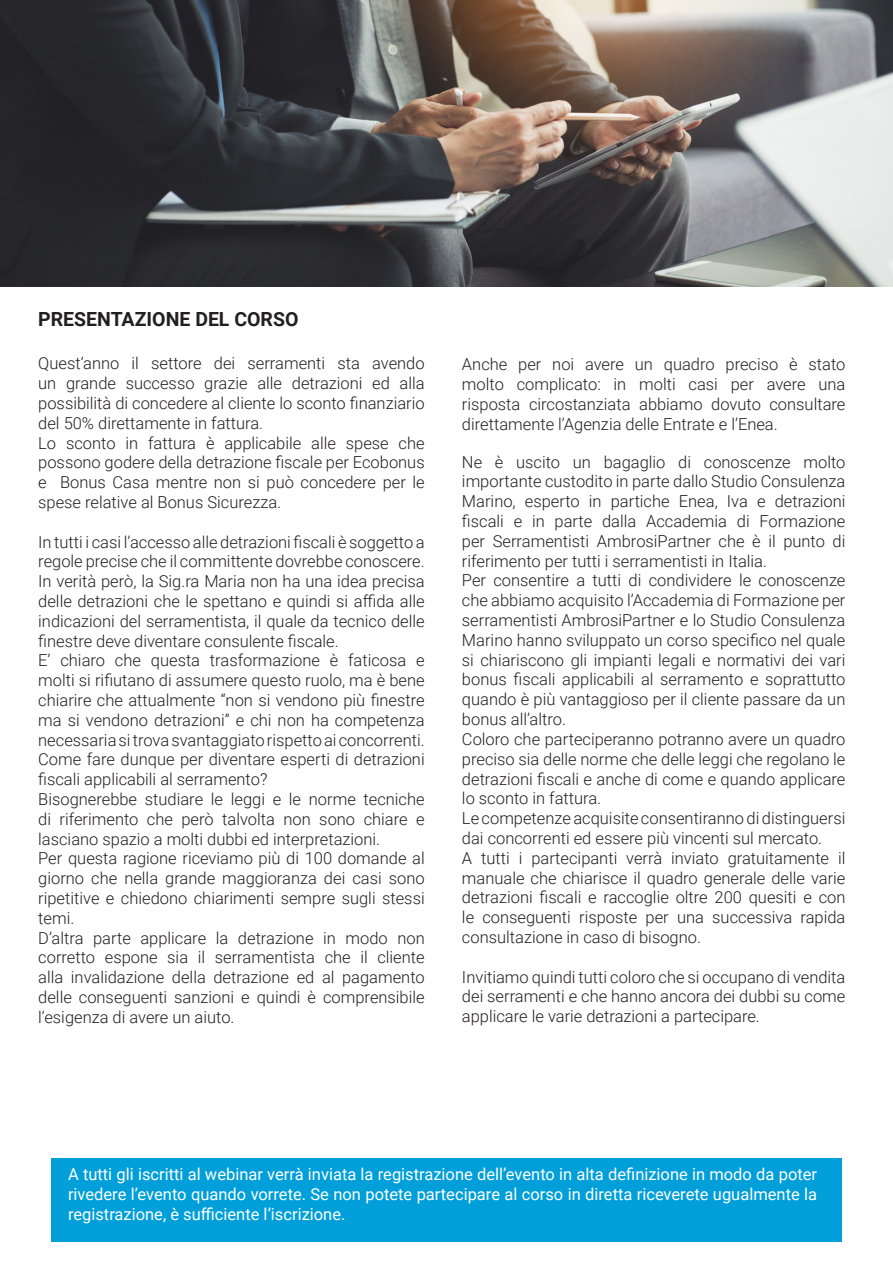
<style>
.page{position:relative;width:893px;height:1263px;background:#fff}
.page>*{position:absolute;margin:0;border:0;box-sizing:border-box;transform-origin:0 0}
.t1{font:700 19.5px "Roboto";color:#231f20}
.t2{font:300 16.5px/19.8px "Roboto";color:#231f20;text-align:justify}
.t3{font:16.5px/19.8px "Roboto";color:#fff;text-align:justify}
</style>
<div class="page">
<img style="left:0;top:0;width:893px;height:286px">
<div style="left:51px;top:1158px;width:791px;height:84px;background:#009fda"></div>
<p class="t1" style="left:38px;top:305px;width:262px">PRESENTAZIONE DEL CORSO</p>
<p class="t2" style="left:38px;top:353px;width:388px">Quest’anno il settore dei serramenti sta avendo un grande successo grazie alle detrazioni ed alla possibilità di concedere al cliente lo sconto finanziario del 50% direttamente in fattura.</p>
<p class="t2" style="left:38px;top:432px;width:388px">Lo sconto in fattura è applicabile alle spese che possono godere della detrazione fiscale per Ecobonus e Bonus Casa mentre non si può concedere per le spese relative al Bonus Sicurezza.</p>
<p class="t2" style="left:38px;top:531px;width:388px">In tutti i casi l’accesso alle detrazioni fiscali è soggetto a regole precise che il committente dovrebbe conoscere.</p>
<p class="t2" style="left:38px;top:571px;width:388px">In verità però, la Sig.ra Maria non ha una idea precisa delle detrazioni che le spettano e quindi si affida alle indicazioni del serramentista, il quale da tecnico delle finestre deve diventare consulente fiscale.</p>
<p class="t2" style="left:38px;top:650px;width:388px">E’ chiaro che questa trasformazione è faticosa e molti si rifiutano di assumere questo ruolo, ma è bene chiarire che attualmente “non si vendono più finestre ma si vendono detrazioni” e chi non ha competenza necessaria si trova svantaggiato rispetto ai concorrenti.</p>
<p class="t2" style="left:38px;top:749px;width:388px">Come fare dunque per diventare esperti di detrazioni fiscali applicabili al serramento?</p>
<p class="t2" style="left:38px;top:789px;width:388px">Bisognerebbe studiare le leggi e le norme tecniche di riferimento che però talvolta non sono chiare e lasciano spazio a molti dubbi ed interpretazioni.</p>
<p class="t2" style="left:38px;top:848px;width:388px">Per questa ragione riceviamo più di 100 domande al giorno che nella grande maggioranza dei casi sono ripetitive e chiedono chiarimenti sempre sugli stessi temi.</p>
<p class="t2" style="left:38px;top:927px;width:388px">D’altra parte applicare la detrazione in modo non corretto espone sia il serramentista che il cliente alla invalidazione della detrazione ed al pagamento delle conseguenti sanzioni e quindi è comprensibile l’esigenza di avere un aiuto.</p>
<p class="t2" style="left:462px;top:354px;width:385px">Anche per noi avere un quadro preciso è stato molto complicato: in molti casi per avere una risposta circostanziata abbiamo dovuto consultare direttamente l’Agenzia delle Entrate e l’Enea.</p>
<p class="t2" style="left:462px;top:451px;width:385px">Ne è uscito un bagaglio di conoscenze molto importante custodito in parte dallo Studio Consulenza Marino, esperto in partiche Enea, Iva e detrazioni fiscali e in parte dalla Accademia di Formazione per Serramentisti AmbrosiPartner che è il punto di riferimento per tutti i serramentisti in Italia.</p>
<p class="t2" style="left:462px;top:570px;width:385px">Per consentire a tutti di condividere le conoscenze che abbiamo acquisito l’Accademia di Formazione per serramentisti AmbrosiPartner e lo Studio Consulenza Marino hanno sviluppato un corso specifico nel quale si chiariscono gli impianti legali e normativi dei vari bonus fiscali applicabili al serramento e soprattutto quando è più vantaggioso per il cliente passare da un bonus all’altro.</p>
<p class="t2" style="left:462px;top:728px;width:385px">Coloro che parteciperanno potranno avere un quadro preciso sia delle norme che delle leggi che regolano le detrazioni fiscali e anche di come e quando applicare lo sconto in fattura.</p>
<p class="t2" style="left:462px;top:808px;width:385px">Le competenze acquisite consentiranno di distinguersi dai concorrenti ed essere più vincenti sul mercato.</p>
<p class="t2" style="left:462px;top:847px;width:385px">A tutti i partecipanti verrà inviato gratuitamente il manuale che chiarisce il quadro generale delle varie detrazioni fiscali e raccoglie oltre 200 quesiti e con le conseguenti risposte per una successiva rapida consultazione in caso di bisogno.</p>
<p class="t2" style="left:462px;top:966px;width:385px">Invitiamo quindi tutti coloro che si occupano di vendita dei serramenti e che hanno ancora dei dubbi su come applicare le varie detrazioni a partecipare.</p>
<p class="t3" style="left:68px;top:1164px;width:751px">A tutti gli iscritti al webinar verrà inviata la registrazione dell’evento in alta definizione in modo da poter rivedere l’evento quando vorrete. Se non potete partecipare al corso in diretta riceverete ugualmente la registrazione, è sufficiente l’iscrizione.</p>
</div>
